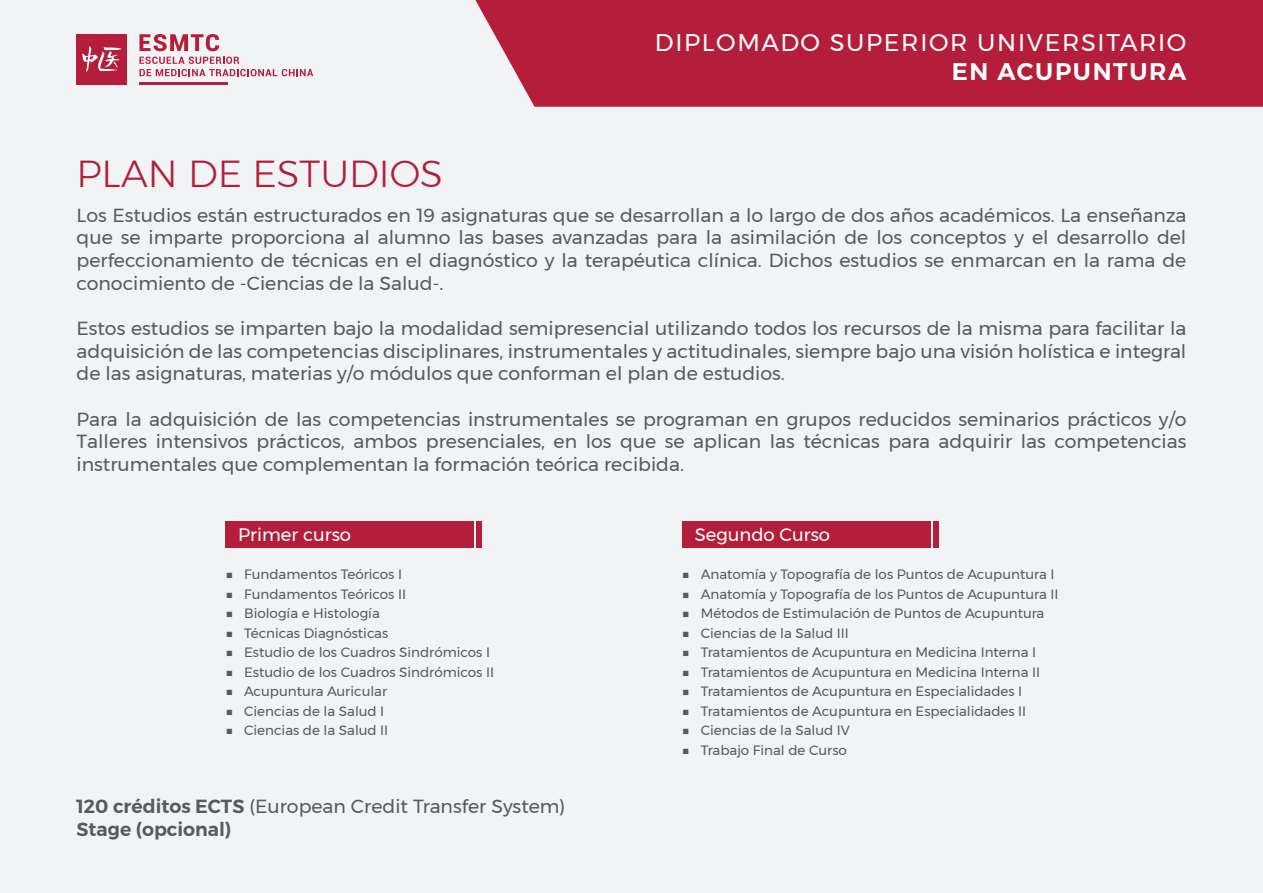
<style>
.page{position:relative;width:1263px;height:893px;background:#f2f3f4}
.page>*{position:absolute;margin:0;border:0;box-sizing:border-box;transform-origin:0 0}
.t1{font:300 37.5px "Montserrat";color:#b41e3b}
.t2{font:24px "Montserrat";letter-spacing:.07em;color:#fff}
.t3{font:600 24px "Montserrat";letter-spacing:.07em;color:#fff}
.t4{font:18.9px/22.6px "Montserrat";color:#585b5c;text-align:justify}
.t5{font:600 18.9px/22.6px "Montserrat";color:#585b5c}
.t6{font:18px "Montserrat";color:#fff}
.t7{font:13.5px "Montserrat";color:#585b5c}
.s1{font-weight:400}
</style>
<div class="page">
<div style="left:471px;top:0;width:792px;height:107px;background:#b41e3b"></div>
<div style="left:77px;top:34px;width:50px;height:51px;background:#b41e3b"></div>
<hr style="left:139px;top:82px;width:89px;height:3px;background:#b41e3b">
<svg style="left:82px;top:46px;width:39px;height:27px"></svg>
<svg style="left:139px;top:34px;width:80px;height:17px"></svg>
<svg style="left:139px;top:57px;width:174px;height:19px"></svg>
<div style="left:225px;top:521px;width:249px;height:27px;background:#b41e3b"></div>
<div style="left:682px;top:521px;width:249px;height:27px;background:#b41e3b"></div>
<div style="left:476px;top:521px;width:6px;height:27px;background:#b41e3b"></div>
<div style="left:933px;top:521px;width:6px;height:27px;background:#b41e3b"></div>
<p class="t2" style="left:655px;top:24px;width:533px">DIPLOMADO SUPERIOR UNIVERSITARIO</p>
<p class="t3" style="left:952px;top:52px;width:236px">EN ACUPUNTURA</p>
<h1 class="t1" style="left:77px;top:145px;width:368px">PLAN DE ESTUDIOS</h1>
<p class="t4" style="left:77px;top:203px;width:1111px">Los Estudios están estructurados en 19 asignaturas que se desarrollan a lo largo de dos años académicos. La enseñanza que se imparte proporciona al alumno las bases avanzadas para la asimilación de los conceptos y el desarrollo del perfeccionamiento de técnicas en el diagnóstico y la terapéutica clínica. Dichos estudios se enmarcan en la rama de conocimiento de -Ciencias de la Salud-.</p>
<p class="t4" style="left:77px;top:317px;width:1111px">Estos estudios se imparten bajo la modalidad semipresencial utilizando todos los recursos de la misma para facilitar la adquisición de las competencias disciplinares, instrumentales y actitudinales, siempre bajo una visión holística e integral de las asignaturas, materias y/o módulos que conforman el plan de estudios.</p>
<p class="t4" style="left:77px;top:407px;width:1111px">Para la adquisición de las competencias instrumentales se programan en grupos reducidos seminarios prácticos y/o Talleres intensivos prácticos, ambos presenciales, en los que se aplican las técnicas para adquirir las competencias instrumentales que complementan la formación teórica recibida.</p>
<p class="t6" style="left:238px;top:521px;width:114px">Primer curso</p>
<p class="t6" style="left:695px;top:521px;width:137px">Segundo Curso</p>
<p class="t7" style="left:225px;top:564px;width:178px">■ Fundamentos Teóricos I</p>
<p class="t7" style="left:225px;top:584px;width:182px">■ Fundamentos Teóricos II</p>
<p class="t7" style="left:225px;top:603px;width:156px">■ Biología e Histología</p>
<p class="t7" style="left:225px;top:623px;width:164px">■ Técnicas Diagnósticas</p>
<p class="t7" style="left:225px;top:642px;width:266px">■ Estudio de los Cuadros Sindrómicos I</p>
<p class="t7" style="left:225px;top:662px;width:270px">■ Estudio de los Cuadros Sindrómicos II</p>
<p class="t7" style="left:225px;top:681px;width:163px">■ Acupuntura Auricular</p>
<p class="t7" style="left:225px;top:701px;width:160px">■ Ciencias de la Salud I</p>
<p class="t7" style="left:225px;top:720px;width:164px">■ Ciencias de la Salud II</p>
<p class="t5" style="left:77px;top:795px;width:490px">120 créditos ECTS <span class="s1">(European Credit Transfer System)<br></span>Stage (opcional)</p>
<p class="t7" style="left:682px;top:564px;width:374px">■ Anatomía y Topografía de los Puntos de Acupuntura I</p>
<p class="t7" style="left:682px;top:584px;width:378px">■ Anatomía y Topografía de los Puntos de Acupuntura II</p>
<p class="t7" style="left:682px;top:603px;width:364px">■ Métodos de Estimulación de Puntos de Acupuntura</p>
<p class="t7" style="left:682px;top:623px;width:168px">■ Ciencias de la Salud III</p>
<p class="t7" style="left:682px;top:642px;width:356px">■ Tratamientos de Acupuntura en Medicina Interna I</p>
<p class="t7" style="left:682px;top:662px;width:360px">■ Tratamientos de Acupuntura en Medicina Interna II</p>
<p class="t7" style="left:682px;top:681px;width:342px">■ Tratamientos de Acupuntura en Especialidades I</p>
<p class="t7" style="left:682px;top:701px;width:346px">■ Tratamientos de Acupuntura en Especialidades II</p>
<p class="t7" style="left:682px;top:720px;width:170px">■ Ciencias de la Salud IV</p>
<p class="t7" style="left:682px;top:740px;width:167px">■ Trabajo Final de Curso</p>
</div>
